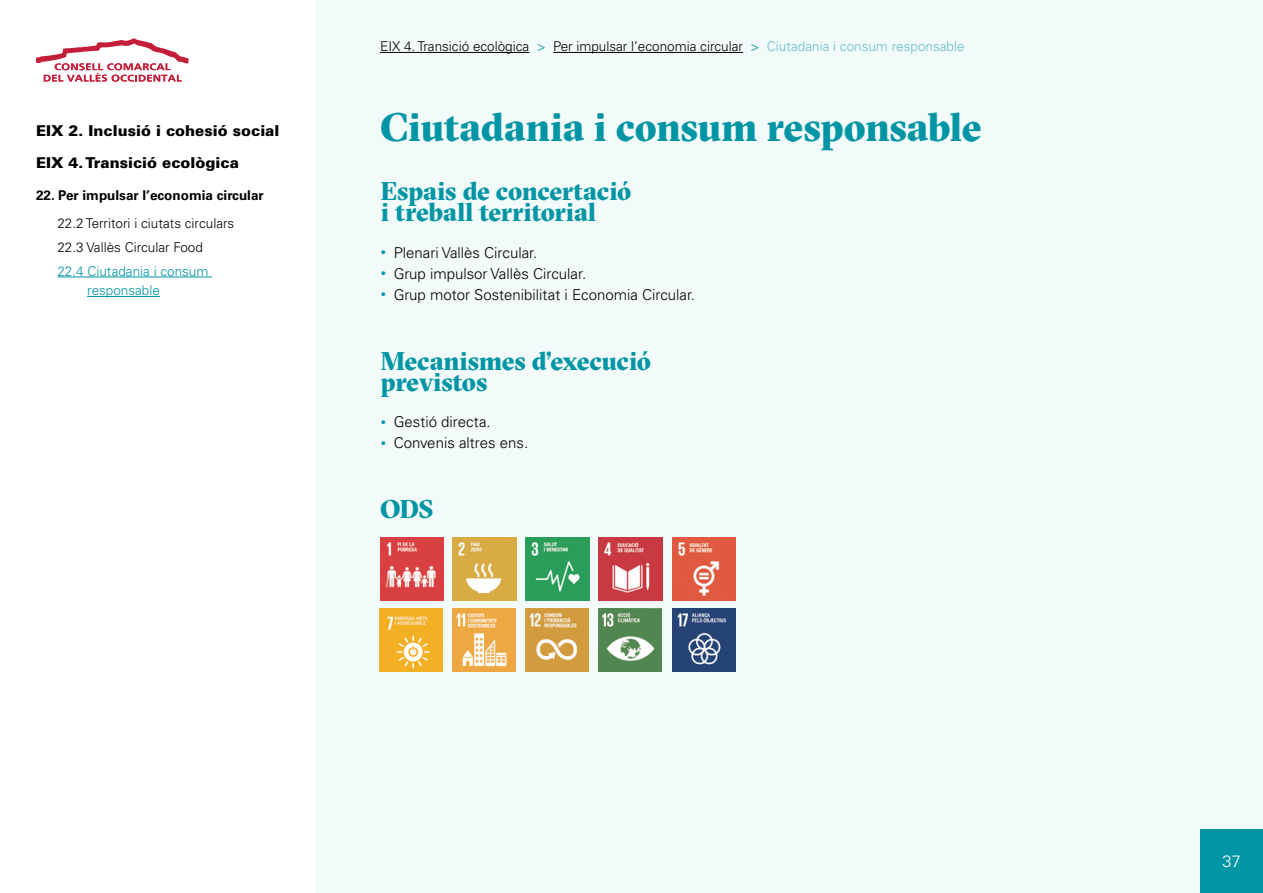
<style>
.page{position:relative;width:1263px;height:893px;background:#fff}
.page>*{position:absolute;margin:0;border:0;box-sizing:border-box;transform-origin:0 0}
.t1{font:900 39.45px "GT Sectra Fine";letter-spacing:-.005em;color:#0095a4}
.t2{font:900 25.5px/21px "GT Sectra Fine";letter-spacing:-.005em;color:#0095a4}
.t3{font:300 16.5px "Univers LT Std";color:#fff}
.t4{font:300 15px "Univers LT Std";color:#000}
.t5{font:900 15px/32.2px "Univers LT Std";color:#000}
.t6{font:300 13.5px/23.7px "Univers LT Std";color:#000}
.t7{font:700 13.5px "Univers LT Std";color:#000}
.t8{font:300 13.5px/19.5px "Univers LT Std";color:#0095a4}
.s1{color:#0095a4}
.s2{color:#66c0c8}
.s3{font-size:10.5px;color:#0095a4}
</style>
<div class="page">
<div style="left:315px;top:0;width:948px;height:893px;background:#f2fafa"></div>
<div style="left:1200px;top:829px;width:63px;height:64px;background:#0095a4"></div>
<svg style="left:36px;top:38px;width:152px;height:44px"></svg>
<img style="left:380px;top:537px;width:63px;height:64px">
<img style="left:452px;top:608px;width:64px;height:63px">
<img style="left:453px;top:537px;width:63px;height:64px">
<img style="left:525px;top:608px;width:63px;height:63px">
<img style="left:598px;top:608px;width:63px;height:63px">
<img style="left:672px;top:608px;width:63px;height:63px">
<img style="left:526px;top:537px;width:63px;height:64px">
<img style="left:599px;top:537px;width:63px;height:64px">
<img style="left:672px;top:537px;width:63px;height:64px">
<img style="left:380px;top:608px;width:63px;height:63px">
<hr style="left:380px;top:52px;width:149px;height:1px;background:#000">
<hr style="left:553px;top:52px;width:190px;height:1px;background:#000">
<hr style="left:57px;top:277px;width:155px;height:1px;background:#0095a4">
<hr style="left:87px;top:296px;width:73px;height:1px;background:#0095a4">
<p class="t5" style="left:36px;top:114px;width:245px">EIX 2. Inclusió i cohesió social<br>EIX 4. Transició ecològica</p>
<p class="t7" style="left:36px;top:187px;width:229px">22. Per impulsar l’economia circular</p>
<p class="t6" style="left:57px;top:211px;width:178px">22.2 Territori i ciutats circulars<br>22.3 Vallès Circular Food</p>
<p class="t8" style="left:87px;top:261px;width:123px;text-indent:-30px">22.4 Ciutadania i consum responsable</p>
<p class="t6" style="left:380px;top:34px;width:586px">EIX 4. Transició ecològica <span class="s1">&gt;</span> Per impulsar l’economia circular <span class="s1">&gt;</span> <span class="s2">Ciutadania i consum responsable</span></p>
<h1 class="t1" style="left:380px;top:101px;width:603px">Ciutadania i consum responsable</h1>
<h2 class="t2" style="left:381px;top:180px;width:252px">Espais de concertació i treball territorial</h2>
<p class="t4" style="left:381px;top:243px;width:158px"><span class="s3">•</span> Plenari Vallès Circular.</p>
<p class="t4" style="left:381px;top:264px;width:207px"><span class="s3">•</span> Grup impulsor Vallès Circular.</p>
<p class="t4" style="left:381px;top:285px;width:316px"><span class="s3">•</span> Grup motor Sostenibilitat i Economia Circular.</p>
<h2 class="t2" style="left:381px;top:350px;width:271px">Mecanismes d’execució previstos</h2>
<p class="t4" style="left:381px;top:413px;width:111px"><span class="s3">•</span> Gestió directa.</p>
<p class="t4" style="left:381px;top:434px;width:149px"><span class="s3">•</span> Convenis altres ens.</p>
<h2 class="t2" style="left:380px;top:498px;width:55px">ODS</h2>
<p class="t3" style="left:1222px;top:851px;width:20px">37</p>
</div>
